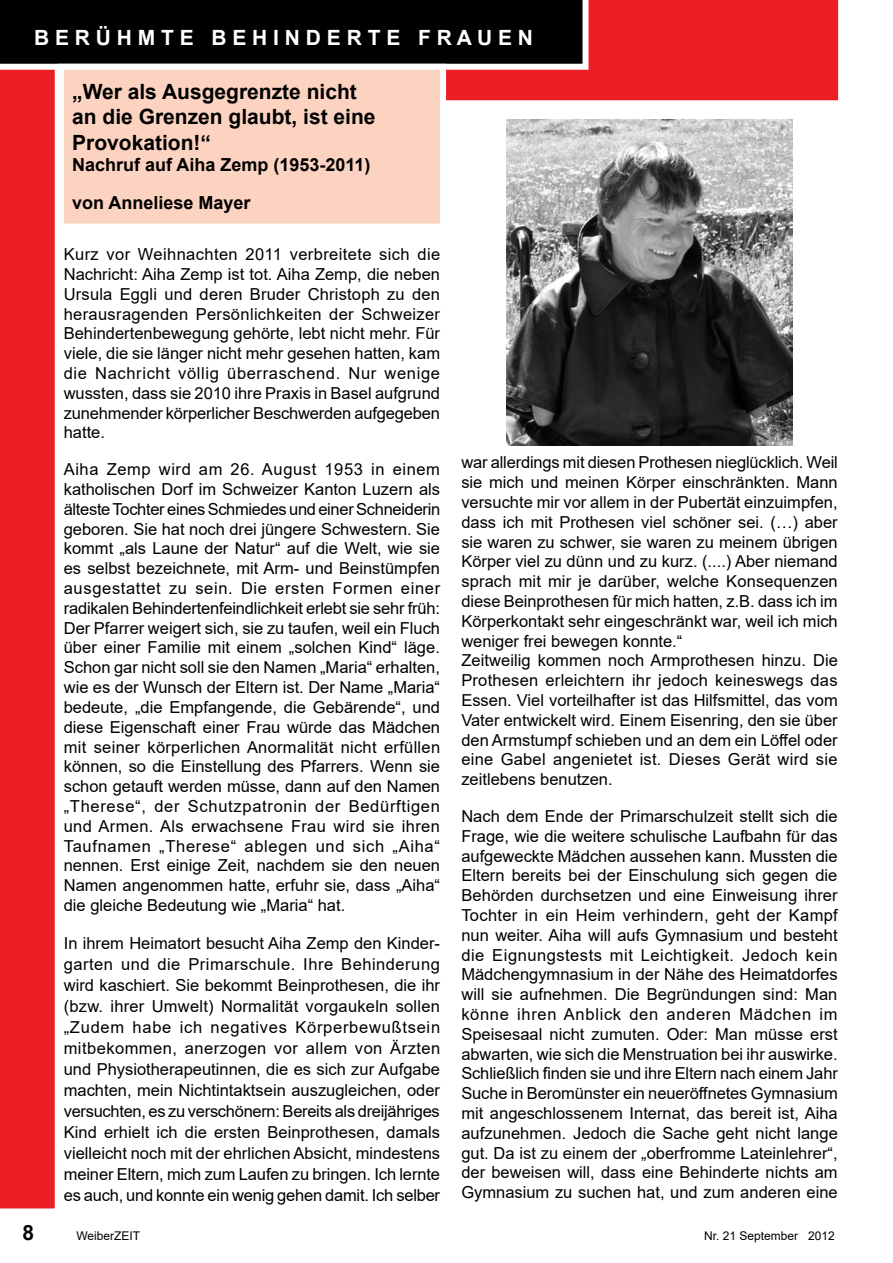
<style>
.page{position:relative;width:893px;height:1263px;background:#fff}
.page>*{position:absolute;margin:0;border:0;box-sizing:border-box;transform-origin:0 0}
.t1{font:700 21px/25.2px "Arial";color:#000}
.t2{font:700 21px "Arial";color:#fff}
.t3{font:700 18px "Arial";color:#000}
.t4{font:16.5px/19.8px "Arial";color:#000;text-align:justify}
.t5{font:12px "Arial";color:#000}
</style>
<div class="page">
<div style="left:446px;top:0;width:393px;height:101px;background:#ed1d24"></div>
<div style="left:0;top:70px;width:55px;height:1139px;background:#ed1d24"></div>
<div style="left:0;top:0;width:588px;height:70px;background:#000"></div>
<img style="left:507px;top:120px;width:285px;height:326px">
<div style="left:58px;top:64px;width:388px;height:166px;background:#fcd3c1;border:6px solid #fff"></div>
<p class="t2" style="left:34px;top:23px;width:500px">B E R Ü H M T E B E H I N D E R T E F R A U E N</p>
<h1 class="t1" style="left:72px;top:79px;width:305px">„Wer als Ausgegrenzte nicht an die Grenzen glaubt, ist eine<br>Provokation!“</h1>
<h1 class="t3" style="left:72px;top:152px;width:300px">Nachruf auf Aiha Zemp (1953-2011)</h1>
<p class="t3" style="left:72px;top:190px;width:180px">von Anneliese Mayer</p>
<p class="t4" style="left:64px;top:244px;width:378px">Kurz vor Weihnachten 2011 verbreitete sich die Nachricht: Aiha Zemp ist tot. Aiha Zemp, die neben Ursula Eggli und deren Bruder Christoph zu den herausragenden Persönlichkeiten der Schweizer Behindertenbewegung gehörte, lebt nicht mehr. Für viele, die sie länger nicht mehr gesehen hatten, kam die Nachricht völlig überraschend. Nur wenige wussten, dass sie 2010 ihre Praxis in Basel aufgrund zunehmender körperlicher Beschwerden aufgegeben hatte.</p>
<p class="t4" style="left:64px;top:459px;width:378px">Aiha Zemp wird am 26. August 1953 in einem katholischen Dorf im Schweizer Kanton Luzern als älteste Tochter eines Schmiedes und einer Schneiderin geboren. Sie hat noch drei jüngere Schwestern. Sie kommt „als Laune der Natur“ auf die Welt, wie sie es selbst bezeichnete, mit Arm- und Beinstümpfen ausgestattet zu sein. Die ersten Formen einer radikalen Behindertenfeindlichkeit erlebt sie sehr früh:<br>Der Pfarrer weigert sich, sie zu taufen, weil ein Fluch über einer Familie mit einem „solchen Kind“ läge.<br>Schon gar nicht soll sie den Namen „Maria“ erhalten, wie es der Wunsch der Eltern ist. Der Name „Maria“ bedeute, „die Empfangende, die Gebärende“, und diese Eigenschaft einer Frau würde das Mädchen mit seiner körperlichen Anormalität nicht erfüllen können, so die Einstellung des Pfarrers. Wenn sie schon getauft werden müsse, dann auf den Namen „Therese“, der Schutzpatronin der Bedürftigen und Armen. Als erwachsene Frau wird sie ihren Taufnamen „Therese“ ablegen und sich „Aiha“ nennen. Erst einige Zeit, nachdem sie den neuen Namen angenommen hatte, erfuhr sie, dass „Aiha“ die gleiche Bedeutung wie „Maria“ hat.</p>
<p class="t4" style="left:64px;top:932px;width:378px;line-height:21px">In ihrem Heimatort besucht Aiha Zemp den Kinder&shy;garten und die Primarschule. Ihre Behinderung wird kaschiert. Sie bekommt Beinprothesen, die ihr (bzw. ihrer Umwelt) Normalität vorgaukeln sollen „Zudem habe ich negatives Körperbewußtsein mitbekommen, anerzogen vor allem von Ärzten und Physiotherapeutinnen, die es sich zur Aufgabe machten, mein Nichtintaktsein auszugleichen, oder versuchten, es zu verschönern: Bereits als dreijähriges Kind erhielt ich die ersten Beinprothesen, damals vielleicht noch mit der ehrlichen Absicht, mindestens meiner Eltern, mich zum Laufen zu bringen. Ich lernte es auch, und konnte ein wenig gehen damit. Ich selber</p>
<p class="t4" style="left:461px;top:452px;width:378px">war allerdings mit diesen Prothesen nieglücklich. Weil sie mich und meinen Körper einschränkten. Mann versuchte mir vor allem in der Pubertät einzuimpfen, dass ich mit Prothesen viel schöner sei. (…) aber sie waren zu schwer, sie waren zu meinem übrigen Körper viel zu dünn und zu kurz. (....) Aber niemand sprach mit mir je darüber, welche Konsequenzen diese Beinprothesen für mich hatten, z.B. dass ich im Körperkontakt sehr eingeschränkt war, weil ich mich weniger frei bewegen konnte.“</p>
<p class="t4" style="left:461px;top:650px;width:378px">Zeitweilig kommen noch Armprothesen hinzu. Die Prothesen erleichtern ihr jedoch keineswegs das Essen. Viel vorteilhafter ist das Hilfsmittel, das vom Vater entwickelt wird. Einem Eisenring, den sie über den Armstumpf schieben und an dem ein Löffel oder eine Gabel angenietet ist. Dieses Gerät wird sie zeitlebens benutzen.</p>
<p class="t4" style="left:461px;top:806px;width:378px">Nach dem Ende der Primarschulzeit stellt sich die Frage, wie die weitere schulische Laufbahn für das aufgeweckte Mädchen aussehen kann. Mussten die Eltern bereits bei der Einschulung sich gegen die Behörden durchsetzen und eine Einweisung ihrer Tochter in ein Heim verhindern, geht der Kampf nun weiter. Aiha will aufs Gymnasium und besteht die Eignungstests mit Leichtigkeit. Jedoch kein Mädchengymnasium in der Nähe des Heimatdorfes will sie aufnehmen. Die Begründungen sind: Man könne ihren Anblick den anderen Mädchen im Speisesaal nicht zumuten. Oder: Man müsse erst abwarten, wie sich die Menstruation bei ihr auswirke.<br>Schließlich finden sie und ihre Eltern nach einem Jahr Suche in Beromünster ein neueröffnetes Gymnasium mit angeschlossenem Internat, das bereit ist, Aiha aufzunehmen. Jedoch die Sache geht nicht lange gut. Da ist zu einem der „oberfromme Lateinlehrer“, der beweisen will, dass eine Behinderte nichts am Gymnasium zu suchen hat, und zum anderen eine</p>
<p class="t1" style="left:22px;top:1220px;width:13px">8</p>
<p class="t5" style="left:76px;top:1228px;width:65px">WeiberZEIT</p>
<p class="t5" style="left:704px;top:1228px;width:132px">Nr. 21 September 2012</p>
</div>
